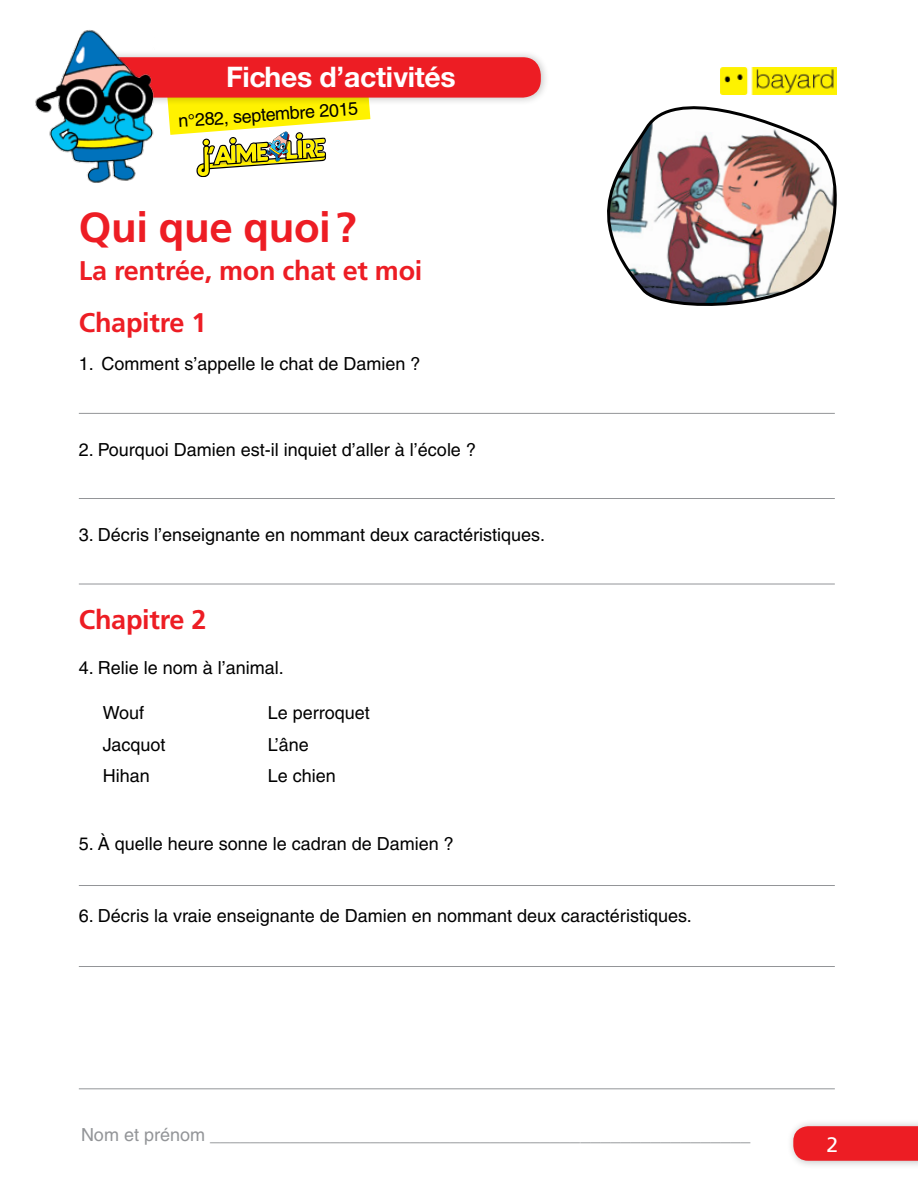
<style>
.page{position:relative;width:918px;height:1188px;background:#fff}
.page>*{position:absolute;margin:0;border:0;box-sizing:border-box;transform-origin:0 0}
.t1{font:700 42px "Frutiger";letter-spacing:-.01em;color:#ed1d24}
.t2{font:700 28.35px "Helvetica Neue CE";letter-spacing:-.01em;color:#fff}
.t3{font:700 27px/51.8px "Frutiger";letter-spacing:-.01em;color:#ed1d24}
.t4{font:21px "Frutiger";color:#fff}
.t5{font:18px "Helvetica";color:#000}
.t6{font:18px "Helvetica";color:#939598}
</style>
<div class="page">
<div style="left:786px;top:1119px;width:132px;height:51px;background:#000;opacity:.25"></div>
<svg style="left:793px;top:1126px;width:125px;height:35px;background:#ec242a"></svg>
<img style="left:720px;top:67px;width:117px;height:18px">
<div style="left:80px;top:50px;width:469px;height:56px;background:#000;opacity:.25"></div>
<div style="left:88px;top:57px;width:453px;height:41px;background:#ed1d24;border-radius:18px"></div>
<img style="left:35px;top:30px;width:140px;height:153px">
<svg style="left:166px;top:65px;width:204px;height:112px"></svg>
<hr style="left:79px;top:413px;width:756px;height:1px;background:#939598">
<hr style="left:79px;top:498px;width:756px;height:1px;background:#939598">
<hr style="left:79px;top:584px;width:756px;height:1px;background:#939598">
<hr style="left:79px;top:885px;width:756px;height:1px;background:#939598">
<hr style="left:79px;top:966px;width:756px;height:1px;background:#939598">
<img style="left:607px;top:85px;width:230px;height:221px">
<hr style="left:79px;top:1089px;width:756px;height:1px;background:#939598">
<h2 class="t2" style="left:226px;top:59px;width:231px">Fiches d’activités</h2>
<p class="t5" style="left:178px;top:110px;width:182px;rotate:-4deg">n°282, septembre 2015</p>
<h1 class="t1" style="left:79px;top:203px;width:279px">Qui que quoi?</h1>
<h3 class="t3" style="left:79px;top:245px;width:345px">La rentrée, mon chat et moi<br>Chapitre 1</h3>
<p class="t5" style="left:79px;top:354px;width:343px">1. Comment s’appelle le chat de Damien ?</p>
<p class="t5" style="left:79px;top:439px;width:399px">2. Pourquoi Damien est-il inquiet d’aller à l’école ?</p>
<p class="t5" style="left:79px;top:525px;width:468px">3. Décris l’enseignante en nommant deux caractéristiques.</p>
<h3 class="t3" style="left:79px;top:594px;width:129px">Chapitre 2</h3>
<p class="t5" style="left:79px;top:657px;width:206px">4. Relie le nom à l’animal.</p>
<p class="t5" style="left:103px;top:702px;width:43px">Wouf</p>
<p class="t5" style="left:268px;top:702px;width:104px">Le perroquet</p>
<p class="t5" style="left:103px;top:734px;width:64px">Jacquot</p>
<p class="t5" style="left:268px;top:734px;width:43px">L’âne</p>
<p class="t5" style="left:103px;top:765px;width:49px">Hihan</p>
<p class="t5" style="left:268px;top:765px;width:70px">Le chien</p>
<p class="t5" style="left:79px;top:833px;width:376px">5. À quelle heure sonne le cadran de Damien ?</p>
<p class="t5" style="left:79px;top:905px;width:615px">6. Décris la vraie enseignante de Damien en nommant deux caractéristiques.</p>
<p class="t6" style="left:81px;top:1125px;width:671px">Nom et prénom ______________________________________________________</p>
<p class="t4" style="left:827px;top:1133px;width:13px">2</p>
</div>
